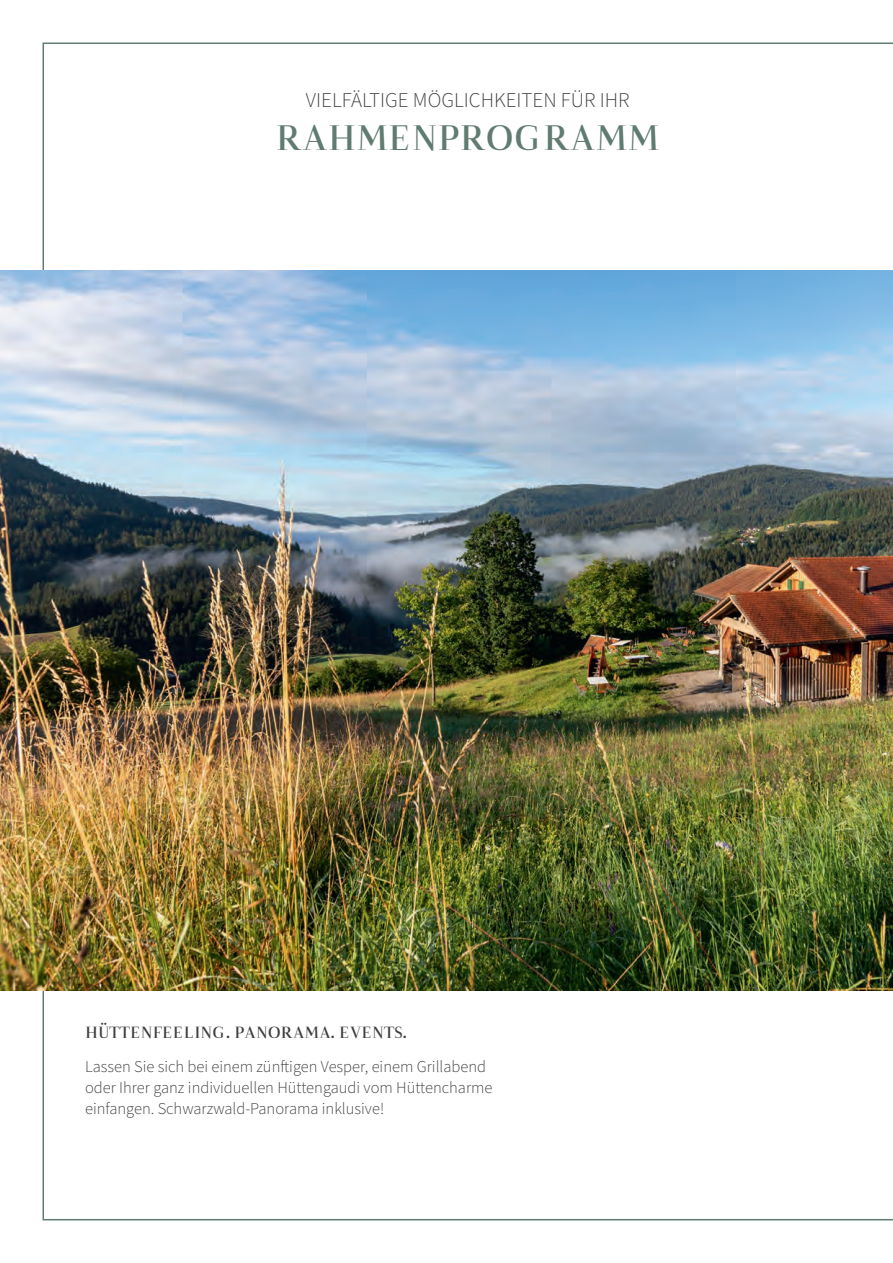
<style>
.page{position:relative;width:893px;height:1263px;background:#fff}
.page>*{position:absolute;margin:0;border:0;box-sizing:border-box;transform-origin:0 0}
.t1{font:600 36px "Naia";color:#607b70}
.t2{font:300 21px "Source Sans Pro";color:#3e3e3f}
.t3{font:300 16.5px/21px "Source Sans Pro";color:#3e3e3f}
.t4{font:600 16.5px "Naia";color:#3e3e3f}
</style>
<div class="page">
<img style="left:0;top:270px;width:893px;height:720px">
<p class="t2" style="left:306px;top:86px;width:325px">VIELFÄLTIGE MÖGLICHKEITEN FÜR IHR</p>
<h1 class="t1" style="left:276px;top:115px;width:385px">RAHMENPROGRAMM</h1>
<p class="t4" style="left:85px;top:1022px;width:324px">HÜTTENFEELING. PANORAMA. EVENTS.</p>
<p class="t3" style="left:85px;top:1056px;width:409px">Lassen Sie sich bei einem zünftigen Vesper, einem Grillabend oder Ihrer ganz individuellen Hüttengaudi vom Hüttencharme einfangen. Schwarzwald-Panorama inklusive!</p>
</div>
